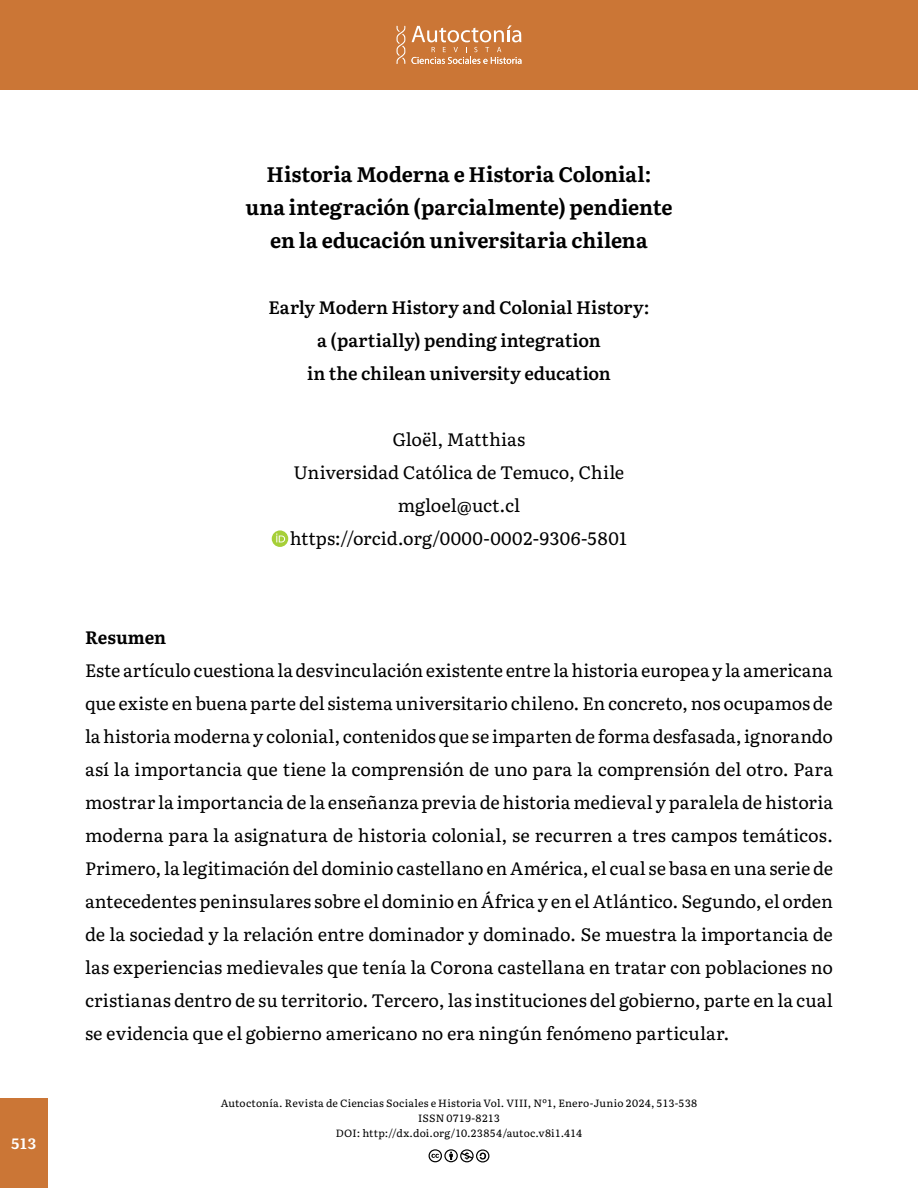
<style>
.page{position:relative;width:918px;height:1188px;background:#fff}
.page>*{position:absolute;margin:0;border:0;box-sizing:border-box;transform-origin:0 0}
.t1{font:700 21px/33px "Literata";letter-spacing:-.005em;color:#000;text-align:center}
.t2{font:18px/33px "Literata";color:#000;text-align:center}
.t3{font:600 18px/33px "Literata";color:#000;text-align:center}
.t4{font:700 18px "Literata";letter-spacing:-.005em;color:#000}
.t5{font:700 15px "Literata";color:#fff}
.t6{font:10.5px/15px "Literata";letter-spacing:.02em;color:#000;text-align:center}
</style>
<div class="page">
<div style="left:0;top:1099px;width:48px;height:89px;background:#cb7636"></div>
<div style="left:0;top:0;width:918px;height:89px;background:#cb7636"></div>
<svg style="left:396px;top:25px;width:126px;height:39px"></svg>
<svg style="left:429px;top:1149px;width:60px;height:13px"></svg>
<svg style="left:272px;top:530px;width:16px;height:17px"></svg>
<svg style="left:276px;top:533px;width:9px;height:9px"></svg>
<p class="t5" style="left:11px;top:1132px;width:27px">513</p>
<p class="t1" style="left:245px;top:156px;width:429px">Historia Moderna e Historia Colonial: una integración (parcialmente) pendiente en la educación universitaria chilena</p>
<p class="t3" style="left:268px;top:289px;width:383px">Early Modern History and Colonial History: a (partially) pending integration<br>in the chilean university education</p>
<p class="t2" style="left:290px;top:421px;width:340px">Gloël, Matthias<br>Universidad Católica de Temuco, Chile mgloel@uct.cl https://orcid.org/0000-0002-9306-5801</p>
<p class="t4" style="left:85px;top:623px;width:83px">Resumen</p>
<p class="t2" style="left:85px;top:652px;width:750px;text-align:justify">Este artículo cuestiona la desvinculación existente entre la historia europea y la americana que existe en buena parte del sistema universitario chileno. En concreto, nos ocupamos de la historia moderna y colonial, contenidos que se imparten de forma desfasada, ignorando así la importancia que tiene la comprensión de uno para la comprensión del otro. Para mostrar la importancia de la enseñanza previa de historia medieval y paralela de historia moderna para la asignatura de historia colonial, se recurren a tres campos temáticos.<br>Primero, la legitimación del dominio castellano en América, el cual se basa en una serie de antecedentes peninsulares sobre el dominio en África y en el Atlántico. Segundo, el orden de la sociedad y la relación entre dominador y dominado. Se muestra la importancia de las experiencias medievales que tenía la Corona castellana en tratar con poblaciones no cristianas dentro de su territorio. Tercero, las instituciones del gobierno, parte en la cual se evidencia que el gobierno americano no era ningún fenómeno particular.</p>
<p class="t6" style="left:221px;top:1095px;width:478px">Autoctonía. Revista de Ciencias Sociales e Historia Vol. VIII, Nº1, Enero-Junio 2024, 513-538<br>ISSN 0719-8213<br>DOI: http://dx.doi.org/10.23854/autoc.v8i1.414</p>
</div>
